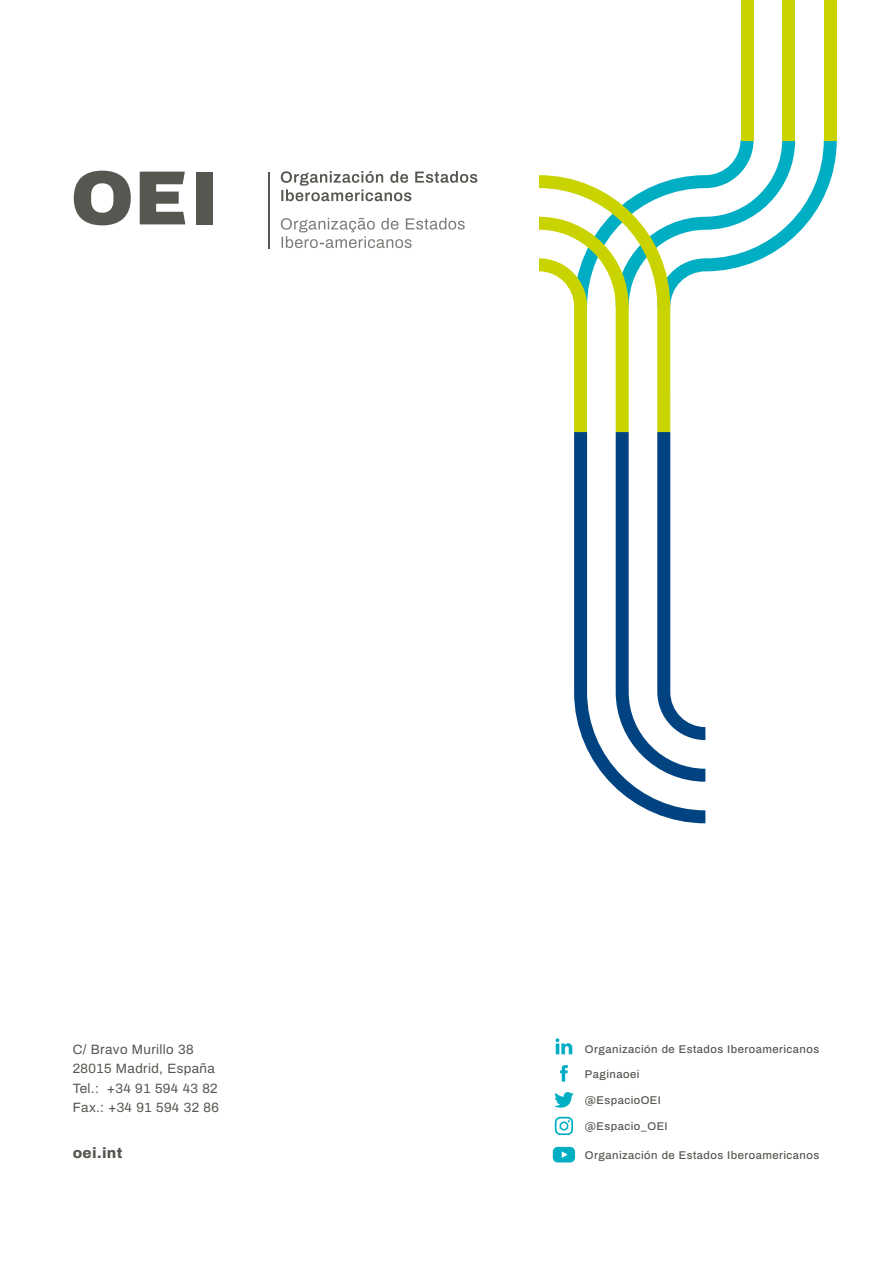
<style>
.page{position:relative;width:893px;height:1263px;background:#fff}
.page>*{position:absolute;margin:0;border:0;box-sizing:border-box;transform-origin:0 0}
.t1{font:800 15px "Archivo";letter-spacing:.025em;color:#575651}
.t2{font:13.5px/19.5px "Archivo";letter-spacing:.025em;color:#575651}
.t3{font:500 11.25px "Archivo";letter-spacing:.04em;color:#575651}
</style>
<div class="page">
<svg style="left:553px;top:1147px;width:22px;height:15px"></svg>
<svg style="left:554px;top:1092px;width:19px;height:16px"></svg>
<svg style="left:560px;top:1065px;width:8px;height:16px"></svg>
<svg style="left:555px;top:1117px;width:18px;height:18px"></svg>
<svg style="left:555px;top:1038px;width:17px;height:16px"></svg>
<svg style="left:610px;top:782px;width:95px;height:41px"></svg>
<svg style="left:539px;top:140px;width:298px;height:642px"></svg>
<div style="left:824px;top:0;width:13px;height:140px;background:#c8d300"></div>
<div style="left:782px;top:0;width:13px;height:140px;background:#c8d300"></div>
<div style="left:740px;top:0;width:13px;height:140px;background:#c8d300"></div>
<svg style="left:281px;top:171px;width:196px;height:30px"></svg>
<svg style="left:281px;top:218px;width:184px;height:30px"></svg>
<hr style="left:269px;top:172px;width:1px;height:77px;background:#575651">
<svg style="left:74px;top:171px;width:57px;height:54px"></svg>
<svg style="left:140px;top:172px;width:45px;height:52px"></svg>
<div style="left:196px;top:172px;width:17px;height:52px;background:#575651"></div>
<p class="t2" style="left:73px;top:1038px;width:148px">C/ Bravo Murillo 38<br>28015 Madrid, España<br>Tel.: +34 91 594 43 82<br>Fax.: +34 91 594 32 86</p>
<h1 class="t1" style="left:73px;top:1142px;width:52px">oei.int</h1>
<p class="t3" style="left:585px;top:1041px;width:236px">Organización de Estados Iberoamericanos</p>
<p class="t3" style="left:585px;top:1066px;width:56px">Paginaoei</p>
<p class="t3" style="left:585px;top:1092px;width:78px">@EspacioOEI</p>
<p class="t3" style="left:585px;top:1118px;width:84px">@Espacio_OEI</p>
<p class="t3" style="left:585px;top:1146px;width:236px">Organización de Estados Iberoamericanos</p>
</div>
